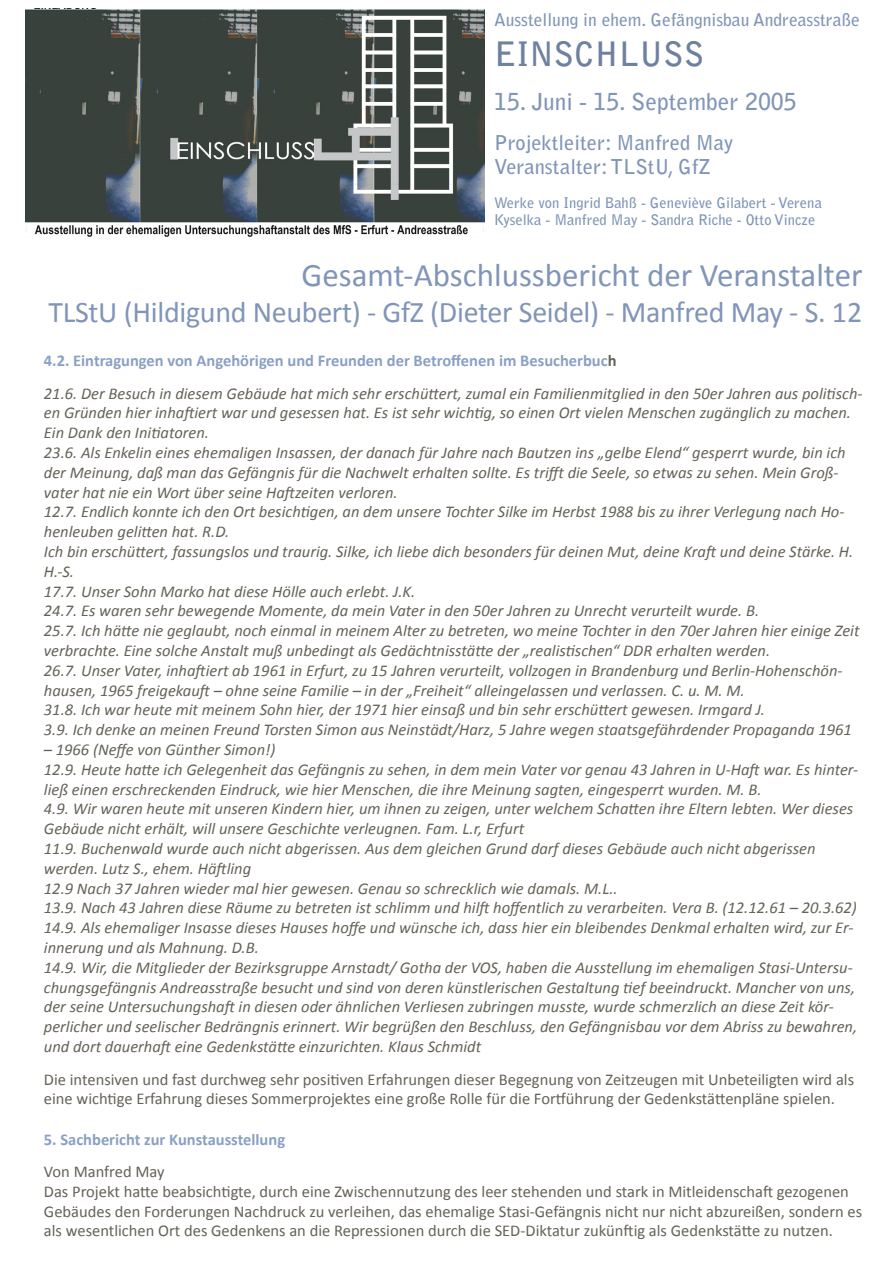
<style>
.page{position:relative;width:893px;height:1263px;background:#fff}
.page>*{position:absolute;margin:0;border:0;box-sizing:border-box;transform-origin:0 0}
.t1{font:700 33.45px "Bell Gothic Std";color:#6e819e}
.t2{font:33px "Calibri";color:#8095b8}
.t3{font:30px "Calibri";letter-spacing:-.01em;color:#8095b8}
.t4{font:700 23.25px "Bell Gothic Std";color:#8095b8}
.t5{font:700 20.4px/24.5px "Bell Gothic Std";color:#8095b8}
.t6{font:700 17.4px "Bell Gothic Std";color:#8095b8}
.t7{font:italic 16.5px/19.8px "Calibri";color:#656257}
.t8{font:16.5px/19.8px "Calibri";color:#656257}
.t9{font:700 16.5px "Calibri";color:#89a0c4}
.t10{font:700 14.55px/17.4px "Bell Gothic Std";color:#8095b8}
.s1{font-weight:700;font-style:normal;color:#89a0c4}
.s2{font-weight:700;font-style:normal}
</style>
<div class="page">
<img style="left:26px;top:9px;width:458px;height:228px">
<p class="t6" style="left:494px;top:9px;width:367px">Ausstellung in ehem. Gefängnisbau Andreasstraße</p>
<h1 class="t1" style="left:494px;top:34px;width:212px">EINSCHLUSS</h1>
<h3 class="t4" style="left:494px;top:87px;width:304px">15. Juni - 15. September 2005</h3>
<p class="t5" style="left:494px;top:130px;width:241px">Projektleiter: Manfred May<br>Veranstalter: TLStU, GfZ</p>
<p class="t10" style="left:494px;top:194px;width:330px">Werke von Ingrid Bahß - Geneviève Gilabert - Verena<br>Kyselka - Manfred May - Sandra Riche - Otto Vincze</p>
<h2 class="t2" style="left:302px;top:255px;width:563px">Gesamt-Abschlussbericht der Veranstalter</h2>
<h3 class="t3" style="left:48px;top:294px;width:815px">TLStU (Hildigund Neubert) - GfZ (Dieter Seidel) - Manfred May - S. 12</h3>
<p class="t7" style="left:44px;top:343px;width:820px;line-height:32.5px"><span class="s1">4.2. Eintragungen von Angehörigen und Freunden der Betroffenen im Besucherbuc</span><span class="s2">h<br></span>21.6. Der Besuch in diesem Gebäude hat mich sehr erschüttert, zumal ein Familienmitglied in den 50er Jahren aus politisch-</p>
<p class="t7" style="left:44px;top:402px;width:817px">en Gründen hier inhaftiert war und gesessen hat. Es ist sehr wichtig, so einen Ort vielen Menschen zugänglich zu machen.<br>Ein Dank den Initiatoren.<br>23.6. Als Enkelin eines ehemaligen Insassen, der danach für Jahre nach Bautzen ins „gelbe Elend“ gesperrt wurde, bin ich der Meinung, daß man das Gefängnis für die Nachwelt erhalten sollte. Es trifft die Seele, so etwas zu sehen. Mein Groß&shy;vater hat nie ein Wort über seine Haftzeiten verloren.<br>12.7. Endlich konnte ich den Ort besichtigen, an dem unsere Tochter Silke im Herbst 1988 bis zu ihrer Verlegung nach Ho&shy;henleuben gelitten hat. R.D.<br>Ich bin erschüttert, fassungslos und traurig. Silke, ich liebe dich besonders für deinen Mut, deine Kraft und deine Stärke. H.<br>H.-S.<br>17.7. Unser Sohn Marko hat diese Hölle auch erlebt. J.K.<br>24.7. Es waren sehr bewegende Momente, da mein Vater in den 50er Jahren zu Unrecht verurteilt wurde. B.<br>25.7. Ich hätte nie geglaubt, noch einmal in meinem Alter zu betreten, wo meine Tochter in den 70er Jahren hier einige Zeit verbrachte. Eine solche Anstalt muß unbedingt als Gedächtnisstätte der „realistischen“ DDR erhalten werden.<br>26.7. Unser Vater, inhaftiert ab 1961 in Erfurt, zu 15 Jahren verurteilt, vollzogen in Brandenburg und Berlin-Hohenschön&shy;hausen, 1965 freigekauft – ohne seine Familie – in der „Freiheit“ alleingelassen und verlassen. C. u. M. M.<br>31.8. Ich war heute mit meinem Sohn hier, der 1971 hier einsaß und bin sehr erschüttert gewesen. Irmgard J.<br>3.9. Ich denke an meinen Freund Torsten Simon aus Neinstädt/Harz, 5 Jahre wegen staatsgefährdender Propaganda 1961</p>
<p class="t7" style="left:44px;top:739px;width:816px">– 1966 (Neffe von Günther Simon!)<br>12.9. Heute hatte ich Gelegenheit das Gefängnis zu sehen, in dem mein Vater vor genau 43 Jahren in U-Haft war. Es hinter&shy;ließ einen erschreckenden Eindruck, wie hier Menschen, die ihre Meinung sagten, eingesperrt wurden. M. B.<br>4.9. Wir waren heute mit unseren Kindern hier, um ihnen zu zeigen, unter welchem Schatten ihre Eltern lebten. Wer dieses Gebäude nicht erhält, will unsere Geschichte verleugnen. Fam. L.r, Erfurt<br>11.9. Buchenwald wurde auch nicht abgerissen. Aus dem gleichen Grund darf dieses Gebäude auch nicht abgerissen werden. Lutz S., ehem. Häftling<br>12.9 Nach 37 Jahren wieder mal hier gewesen. Genau so schrecklich wie damals. M.L..<br>13.9. Nach 43 Jahren diese Räume zu betreten ist schlimm und hilft hoffentlich zu verarbeiten. Vera B. (12.12.61 – 20.3.62)<br>14.9. Als ehemaliger Insasse dieses Hauses hoffe und wünsche ich, dass hier ein bleibendes Denkmal erhalten wird, zur Er&shy;innerung und als Mahnung. D.B.<br>14.9. Wir, die Mitglieder der Bezirksgruppe Arnstadt/ Gotha der VOS, haben die Ausstellung im ehemaligen Stasi-Untersu&shy;chungsgefängnis Andreasstraße besucht und sind von deren künstlerischen Gestaltung tief beeindruckt. Mancher von uns, der seine Untersuchungshaft in diesen oder ähnlichen Verliesen zubringen musste, wurde schmerzlich an diese Zeit kör&shy;perlicher und seelischer Bedrängnis erinnert. Wir begrüßen den Beschluss, den Gefängnisbau vor dem Abriss zu bewahren, und dort dauerhaft eine Gedenkstätte einzurichten. Klaus Schmidt</p>
<p class="t8" style="left:44px;top:1068px;width:812px">Die intensiven und fast durchweg sehr positiven Erfahrungen dieser Begegnung von Zeitzeugen mit Unbeteiligten wird als eine wichtige Erfahrung dieses Sommerprojektes eine große Rolle für die Fortführung der Gedenkstättenpläne spielen.</p>
<p class="t9" style="left:44px;top:1129px;width:243px">5. Sachbericht zur Kunstausstellung</p>
<p class="t8" style="left:44px;top:1161px;width:820px">Von Manfred May<br>Das Projekt hatte beabsichtigte, durch eine Zwischennutzung des leer stehenden und stark in Mitleidenschaft gezogenen Gebäudes den Forderungen Nachdruck zu verleihen, das ehemalige Stasi-Gefängnis nicht nur nicht abzureißen, sondern es als wesentlichen Ort des Gedenkens an die Repressionen durch die SED-Diktatur zukünftig als Gedenkstätte zu nutzen.</p>
</div>
